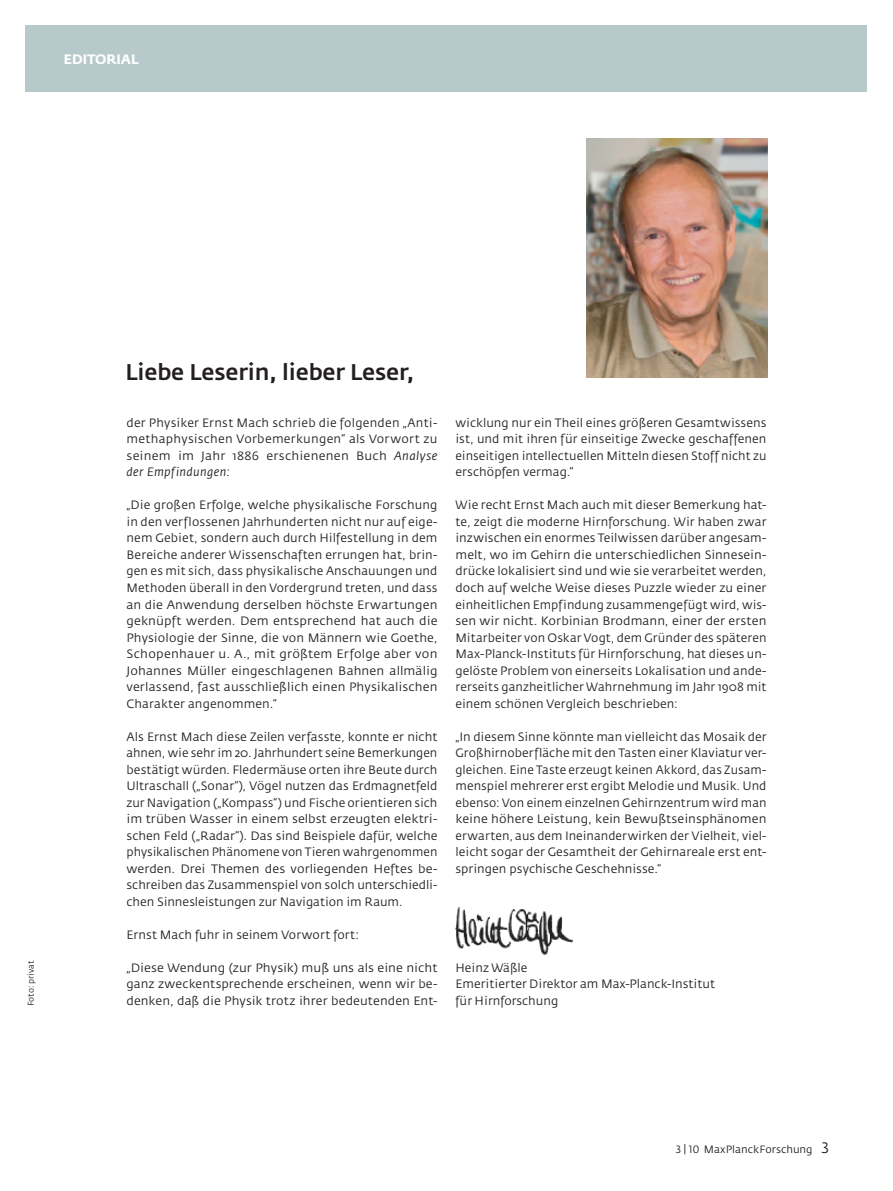
<style>
.page{position:relative;width:893px;height:1191px;background:#fff}
.page>*{position:absolute;margin:0;border:0;box-sizing:border-box;transform-origin:0 0}
.t1{font:500 22.5px "Fedra Sans";letter-spacing:-.005em;color:#231f20}
.t2{font:700 13.5px "Fedra Sans";color:#fff}
.t3{font:12px/16.5px "Fedra Sans";letter-spacing:.005em;color:#231f20;text-align:justify}
.t4{font:10.5px "Fedra Sans";color:#231f20}
.t5{font:8.25px "Fedra Sans";color:#231f20}
.s1{font-style:italic}
.s2{font-family:"Fedra Sans Book SC"}
.s3{font-family:"Fedra Sans Book SC";font-size:15px}
</style>
<div class="page">
<div style="left:26px;top:26px;width:841px;height:66px;background:#b7c9ca"></div>
<img style="left:587px;top:138px;width:180px;height:240px">
<img style="left:455px;top:907px;width:119px;height:48px">
<p class="t2" style="left:64px;top:54px;width:77px">EDITORIAL</p>
<p class="t5" style="left:28px;top:1006px;width:48px;rotate:-90deg">Foto: privat</p>
<p class="t1" style="left:125px;top:363px;width:290px">Liebe Leserin, lieber Leser,</p>
<p class="t3" style="left:126px;top:415px;width:312px">der Physiker Ernst Mach schrieb die folgenden „Anti&shy;methaphysischen Vorbemerkungen“ als Vorwort zu seinem im Jahr 1886 erschienenen Buch <span class="s1">Analyse der Empfindungen:</span></p>
<p class="t3" style="left:126px;top:498px;width:313px">„Die großen Erfolge, welche physikalische Forschung in den verflossenen Jahrhunderten nicht nur auf eige&shy;nem Gebiet, sondern auch durch Hilfestellung in dem Bereiche anderer Wissenschaften errungen hat, brin&shy;gen es mit sich, dass physikalische Anschauungen und Methoden überall in den Vordergrund treten, und dass an die Anwendung derselben höchste Erwartungen geknüpft werden. Dem entsprechend hat auch die Physiologie der Sinne, die von Männern wie Goethe, Schopenhauer u. A., mit größtem Erfolge aber von Johannes Müller eingeschlagenen Bahnen allmälig verlassend, fast ausschließlich einen Physikalischen Charakter angenommen.“</p>
<p class="t3" style="left:126px;top:729px;width:313px">Als Ernst Mach diese Zeilen verfasste, konnte er nicht ahnen, wie sehr im 20. Jahrhundert seine Bemerkungen bestätigt würden. Fledermäuse orten ihre Beute durch Ultraschall („Sonar“), Vögel nutzen das Erdmagnetfeld zur Navigation („Kompass“) und Fische orientieren sich im trüben Wasser in einem selbst erzeugten elektri&shy;schen Feld („Radar“). Das sind Beispiele dafür, welche physikalischen Phänomene von Tieren wahrgenommen werden. Drei Themen des vorliegenden Heftes be&shy;schreiben das Zusammenspiel von solch unterschiedli&shy;chen Sinnesleistungen zur Navigation im Raum.</p>
<p class="t3" style="left:126px;top:927px;width:234px">Ernst Mach fuhr in seinem Vorwort fort:</p>
<p class="t3" style="left:126px;top:960px;width:312px">„Diese Wendung (zur Physik) muß uns als eine nicht ganz zweckentsprechende erscheinen, wenn wir be&shy;denken, daß die Physik trotz ihrer bedeutenden Ent-</p>
<p class="t3" style="left:455px;top:415px;width:312px">wicklung nur ein Theil eines größeren Gesamtwissens ist, und mit ihren für einseitige Zwecke geschaffenen einseitigen intellectuellen Mitteln diesen Stoff nicht zu erschöpfen vermag.“</p>
<p class="t3" style="left:455px;top:498px;width:313px">Wie recht Ernst Mach auch mit dieser Bemerkung hat&shy;te, zeigt die moderne Hirnforschung. Wir haben zwar inzwischen ein enormes Teilwissen darüber angesam&shy;melt, wo im Gehirn die unterschiedlichen Sinnesein&shy;drücke lokalisiert sind und wie sie verarbeitet werden, doch auf welche Weise dieses Puzzle wieder zu einer einheitlichen Empfindung zusammengefügt wird, wis&shy;sen wir nicht. Korbinian Brodmann, einer der ersten Mitarbeiter von Oskar Vogt, dem Gründer des späteren Max-Planck-Instituts für Hirnforschung, hat dieses un&shy;gelöste Problem von einerseits Lokalisation und ande&shy;rerseits ganzheitlicher Wahrnehmung im Jahr 1908 mit einem schönen Vergleich beschrieben:</p>
<p class="t3" style="left:455px;top:729px;width:313px">„In diesem Sinne könnte man vielleicht das Mosaik der Großhirnoberfläche mit den Tasten einer Klaviatur ver&shy;gleichen. Eine Taste erzeugt keinen Akkord, das Zusam&shy;menspiel mehrerer erst ergibt Melodie und Musik. Und ebenso: Von einem einzelnen Gehirnzentrum wird man keine höhere Leistung, kein Bewußtseinsphänomen erwarten, aus dem Ineinanderwirken der Vielheit, viel&shy;leicht sogar der Gesamtheit der Gehirnareale erst ent&shy;springen psychische Geschehnisse.“</p>
<p class="t3" style="left:455px;top:960px;width:261px;text-align:left">Heinz Wäßle<br>Emeritierter Direktor am Max-Planck-Institut für Hirnforschung</p>
<p class="t4" style="left:676px;top:1145px;width:154px"><span class="s2">3 | 10</span> MaxPlanckForschung <span class="s3">3</span></p>
</div>
